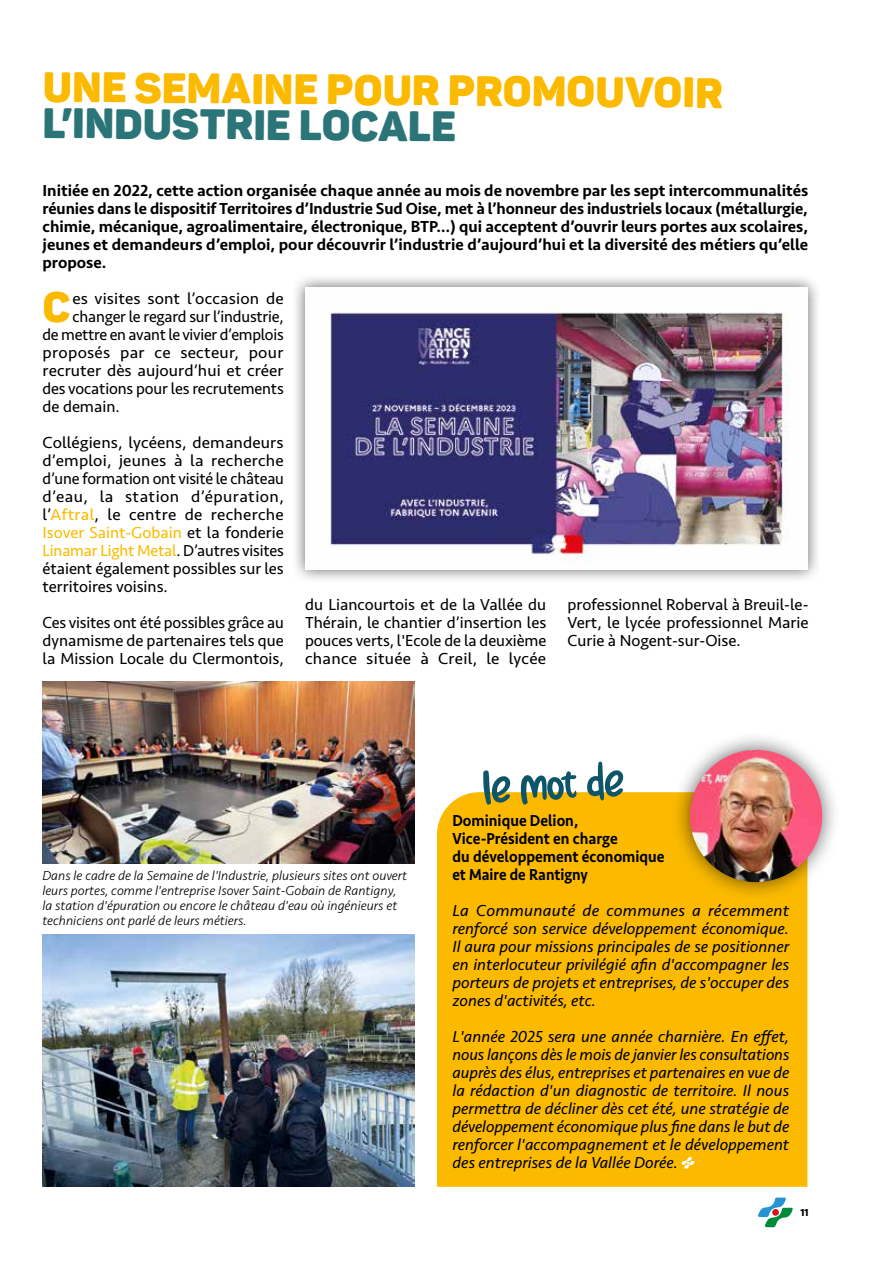
<style>
.page{position:relative;width:893px;height:1263px;background:#fff}
.page>*{position:absolute;margin:0;border:0;box-sizing:border-box;transform-origin:0 0}
.t1{font:59.1px "Lemon Juice";color:#0f5569}
.t2{font:42px "Panton Black Caps";letter-spacing:-.005em;color:#fbba00}
.t3{font:42px "Panton Black Caps";letter-spacing:-.005em;color:#2b7578}
.t4{font:16.5px/18px "Seravek Basic";color:#000;text-align:justify}
.t5{font:italic 16.5px/18px "Seravek Basic";color:#000;text-align:justify}
.t6{font:500 16.5px/18px "Seravek Basic";color:#000;text-align:justify}
.t7{font:500 16.5px/18px "Seravek Basic";color:#000;scale:.92 1}
.t8{font:16.5px "Seravek Basic";letter-spacing:.02em;color:#000}
.t9{font:italic 300 13.5px/15px "Seravek Basic";color:#000}
.t10{font:700 10.5px "Seravek Basic";color:#000}
.s1{color:#fbba00}
</style>
<div class="page">
<div style="left:291px;top:273px;width:530px;height:311px;background:#000;opacity:.6"></div>
<img style="left:305px;top:287px;width:502px;height:283px">
<img style="left:43px;top:682px;width:371px;height:181px">
<img style="left:43px;top:934px;width:371px;height:252px">
<div style="left:437px;top:792px;width:370px;height:395px;background:#fbba00"></div>
<svg style="left:681px;top:1157px;width:14px;height:11px"></svg>
<div style="left:671px;top:731px;width:170px;height:170px;background:#000;opacity:.6"></div>
<img style="left:690px;top:750px;width:132px;height:132px;border-radius:66px">
<svg style="left:758px;top:1197px;width:35px;height:30px"></svg>
<div style="left:772px;top:1209px;width:7px;height:7px;background:#d3121a;border-radius:50%"></div>
<h2 class="t2" style="left:43px;top:63px;width:682px">UNE SEMAINE POUR PROMOUVOIR</h2>
<h2 class="t3" style="left:43px;top:98px;width:415px">L’INDUSTRIE LOCALE</h2>
<p class="t6" style="left:43px;top:181px;width:767px">Initiée en 2022, cette action organisée chaque année au mois de novembre par les sept intercommunalités réunies dans le dispositif Territoires d’Industrie Sud Oise, met à l’honneur des industriels locaux (métallurgie, chimie, mécanique, agroalimentaire, électronique, BTP…) qui acceptent d’ouvrir leurs portes aux scolaires, jeunes et demandeurs d’emploi, pour découvrir l’industrie d’aujourd’hui et la diversité des métiers qu’elle propose.</p>
<p class="t4" style="left:72px;top:290px;width:213px">es visites sont l’occasion de</p>
<p class="t4" style="left:72px;top:308px;width:213px">changer le regard sur l’industrie,</p>
<p class="t4" style="left:43px;top:326px;width:243px">de mettre en avant le vivier d’emplois</p>
<p class="t8" style="left:43px;top:343px;width:243px">proposés par ce secteur, pour</p>
<p class="t4" style="left:43px;top:362px;width:243px">recruter dès aujourd’hui et créer</p>
<p class="t4" style="left:43px;top:380px;width:243px">des vocations pour les recrutements</p>
<p class="t4" style="left:43px;top:398px;width:79px">de demain.</p>
<p class="t4" style="left:43px;top:434px;width:243px">Collégiens, lycéens, demandeurs d’emploi, jeunes à la recherche d’une formation ont visité le château d’eau, la station d’épuration, l’<span class="s1">Aftral</span>, le centre de recherche <span class="s1">Isover Saint-Gobain</span> et la fonderie <span class="s1">Linamar Light Metal</span>. D’autres visites étaient également possibles sur les territoires voisins.</p>
<p class="t4" style="left:43px;top:614px;width:243px">Ces visites ont été possibles grâce au dynamisme de partenaires tels que la Mission Locale du Clermontois,</p>
<h2 class="t2" style="left:43px;top:280px;width:29px">C</h2>
<p class="t4" style="left:305px;top:596px;width:243px">du Liancourtois et de la Vallée du Thérain, le chantier d’insertion les pouces verts, l'Ecole de la deuxième chance située à Creil, le lycée</p>
<p class="t4" style="left:567px;top:596px;width:243px">professionnel Roberval à Breuil-le-Vert, le lycée professionnel Marie Curie à Nogent-sur-Oise.</p>
<p class="t9" style="left:42px;top:868px;width:366px">Dans le cadre de la Semaine de l'Industrie, plusieurs sites ont ouvert leurs portes, comme l'entreprise Isover Saint-Gobain de Rantigny, la station d'épuration ou encore le château d'eau où ingénieurs et techniciens ont parlé de leurs métiers.</p>
<h1 class="t1" style="left:482px;top:757px;width:142px;rotate:-3deg">le mot de</h1>
<p class="t7" style="left:452px;top:811px;width:232px">Dominique Delion,<br>Vice-Président en charge<br>du développement économique et Maire de Rantigny</p>
<p class="t5" style="left:452px;top:902px;width:338px">La Communauté de communes a récemment renforcé son service développement économique.<br>Il aura pour missions principales de se positionner en interlocuteur privilégié afin d'accompagner les porteurs de projets et entreprises, de s'occuper des zones d'activités, etc.</p>
<p class="t5" style="left:452px;top:1028px;width:338px">L'année 2025 sera une année charnière. En effet, nous lançons dès le mois de janvier les consultations auprès des élus, entreprises et partenaires en vue de la rédaction d'un diagnostic de territoire. Il nous permettra de décliner dès cet été, une stratégie de développement économique plus fine dans le but de renforcer l'accompagnement et le développement des entreprises de la Vallée Dorée.</p>
<p class="t10" style="left:800px;top:1206px;width:10px">11</p>
</div>
